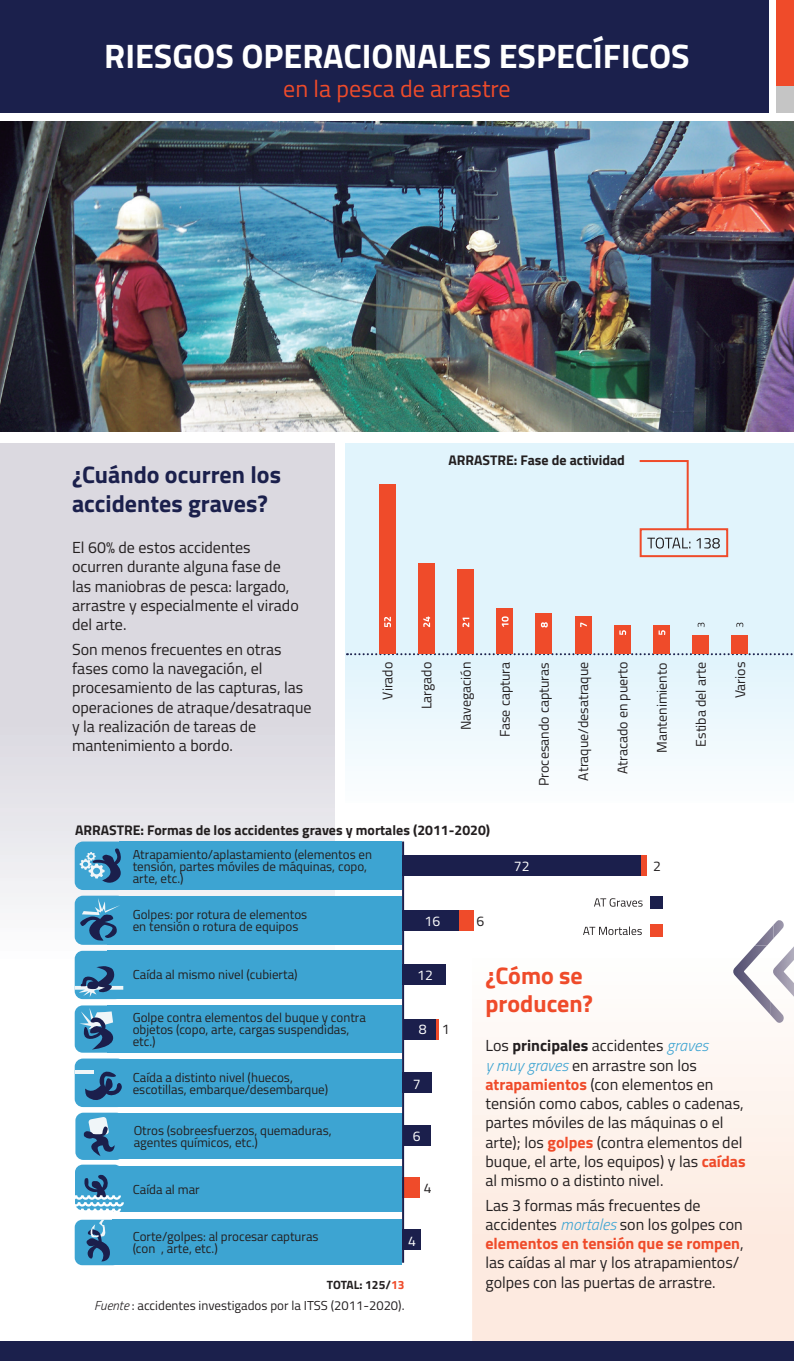
<style>
.page{position:relative;width:794px;height:1361px;background:#fff}
.page>*{position:absolute;margin:0;border:0;box-sizing:border-box;transform-origin:0 0}
.t1{font:700 34px "Titillium";color:#fff}
.t2{font:700 24px/28.8px "Titillium";color:#1b204c}
.t3{font:24px "Titillium";color:#ef4b2a}
.t4{font:700 24px/28.8px "Titillium";color:#ef4b2a}
.t5{font:16px/19.2px "Titillium";color:#231f20}
.t6{font:14px "Titillium";color:#231f20}
.t7{font:700 14px "Titillium";color:#231f20}
.t8{font:14px "Titillium";color:#fff}
.t9{font:13px/12px "Titillium";color:#231f20}
.t10{font:700 12px "Titillium";color:#231f20}
.s1{color:#231f20}
.s2{color:#ef4b2a}
.s3{font-weight:300;font-style:italic}
.s4{font-weight:700}
.s5{font-weight:300;font-style:italic;color:#3da4d2}
.s6{font-weight:700;color:#ef4b2a}
</style>
<div class="page">
<svg style="left:472px;top:996px;width:322px;height:345px"></svg>
<div style="left:0;top:444px;width:334px;height:917px;background:linear-gradient(to bottom,#d4d2db,#fff)"></div>
<div style="left:346px;top:444px;width:448px;height:359px;background:linear-gradient(to bottom,#dbf1fb,#f2fafd)"></div>
<svg style="left:647px;top:537px;width:73px;height:11px"></svg>
<div style="left:0;top:0;width:768px;height:113px;background:#1b204c"></div>
<img style="left:1px;top:122px;width:793px;height:310px">
<div style="left:777px;top:0;width:17px;height:86px;background:#ef4b2a"></div>
<div style="left:777px;top:86px;width:17px;height:27px;background:#c5c5c5"></div>
<img style="left:773px;top:946px;width:21px;height:50px">
<svg style="left:755px;top:920px;width:29px;height:25px"></svg>
<img style="left:732px;top:945px;width:38px;height:69px">
<img style="left:769px;top:1001px;width:15px;height:22px">
<div style="left:0;top:1341px;width:794px;height:20px;background:#1b204c"></div>
<svg style="left:347px;top:653px;width:447px;height:2px"></svg>
<svg style="left:637px;top:459px;width:52px;height:72px;background:#e1e9ee"></svg>
<div style="left:639px;top:528px;width:89px;height:29px;border:2px solid #ef4b2a"></div>
<div style="left:418px;top:563px;width:16px;height:90px;background:#ef4b2a"></div>
<svg style="left:423px;top:616px;width:7px;height:11px"></svg>
<div style="left:379px;top:484px;width:16px;height:169px;background:#ef4b2a"></div>
<svg style="left:384px;top:617px;width:7px;height:10px"></svg>
<div style="left:457px;top:569px;width:17px;height:84px;background:#ef4b2a"></div>
<svg style="left:462px;top:617px;width:7px;height:10px"></svg>
<div style="left:614px;top:625px;width:16px;height:28px;background:#ef4b2a"></div>
<svg style="left:619px;top:630px;width:7px;height:5px"></svg>
<div style="left:575px;top:616px;width:16px;height:37px;background:#ef4b2a"></div>
<svg style="left:580px;top:623px;width:7px;height:4px"></svg>
<div style="left:496px;top:608px;width:17px;height:45px;background:#ef4b2a"></div>
<svg style="left:501px;top:616px;width:7px;height:11px"></svg>
<div style="left:535px;top:613px;width:17px;height:40px;background:#ef4b2a"></div>
<svg style="left:541px;top:622px;width:7px;height:5px"></svg>
<div style="left:731px;top:635px;width:17px;height:18px;background:#ef4b2a"></div>
<svg style="left:736px;top:622px;width:7px;height:5px"></svg>
<div style="left:692px;top:635px;width:17px;height:18px;background:#ef4b2a"></div>
<svg style="left:697px;top:622px;width:7px;height:5px"></svg>
<div style="left:653px;top:625px;width:16px;height:28px;background:#ef4b2a"></div>
<svg style="left:658px;top:630px;width:7px;height:5px"></svg>
<div style="left:402px;top:965px;width:43px;height:20px;background:#1b1f4c"></div>
<div style="left:402px;top:1072px;width:29px;height:21px;background:#1b1f4c"></div>
<div style="left:402px;top:1125px;width:28px;height:20px;background:#1b1f4c"></div>
<div style="left:402px;top:1230px;width:18px;height:20px;background:#1b1f4c"></div>
<div style="left:402px;top:856px;width:239px;height:20px;background:#1b1f4c"></div>
<div style="left:641px;top:856px;width:6px;height:20px;background:#ef4b2a"></div>
<hr style="left:436px;top:1019px;width:3px;height:20px;background:#ef4b2a">
<div style="left:403px;top:1019px;width:33px;height:20px;background:#1b1f4c"></div>
<div style="left:402px;top:1177px;width:17px;height:20px;background:#ef4b2a"></div>
<div style="left:459px;top:910px;width:15px;height:20px;background:#ef4b2a"></div>
<div style="left:402px;top:910px;width:57px;height:20px;background:#1b1f4c"></div>
<div style="left:119px;top:841px;width:283px;height:49px;background:#3da4d2"></div>
<div style="left:107px;top:896px;width:295px;height:48px;background:#3da4d2"></div>
<div style="left:107px;top:951px;width:295px;height:48px;background:#3da4d2"></div>
<div style="left:107px;top:1005px;width:295px;height:47px;background:#3da4d2"></div>
<div style="left:107px;top:1059px;width:295px;height:47px;background:#3da4d2"></div>
<div style="left:114px;top:1113px;width:289px;height:46px;background:#3da4d2"></div>
<div style="left:113px;top:1166px;width:289px;height:45px;background:#3da4d2"></div>
<div style="left:113px;top:1219px;width:289px;height:46px;background:#3da4d2"></div>
<div style="left:75px;top:841px;width:51px;height:49px;background:#3da4d2;border-radius:8px"></div>
<svg style="left:80px;top:848px;width:41px;height:35px"></svg>
<div style="left:75px;top:1058px;width:51px;height:49px;background:#3da4d2;border-radius:8px"></div>
<svg style="left:85px;top:1070px;width:37px;height:30px"></svg>
<hr style="left:75px;top:1070px;width:18px;height:4px;background:#f0f6f8">
<div style="left:75px;top:951px;width:48px;height:48px;background:#3da4d2;border-radius:8px"></div>
<svg style="left:75px;top:966px;width:48px;height:31px"></svg>
<div style="left:75px;top:1005px;width:48px;height:47px;background:#3da4d2;border-radius:8px"></div>
<svg style="left:80px;top:1008px;width:34px;height:41px"></svg>
<div style="left:75px;top:1112px;width:49px;height:48px;background:#3da4d2;border-radius:8px"></div>
<svg style="left:83px;top:1117px;width:32px;height:39px"></svg>
<div style="left:75px;top:895px;width:50px;height:50px;background:#3da4d2;border-radius:8px"></div>
<svg style="left:80px;top:898px;width:40px;height:43px"></svg>
<div style="left:75px;top:1219px;width:45px;height:46px;background:#3da4d2;border-radius:7px"></div>
<svg style="left:85px;top:1219px;width:25px;height:43px"></svg>
<div style="left:75px;top:1164px;width:47px;height:46px;background:#3da4d2;border-radius:8px"></div>
<svg style="left:62px;top:1174px;width:62px;height:39px"></svg>
<hr style="left:402px;top:841px;width:2px;height:421px;background:#1b1f4c">
<hr style="left:0;top:0;width:1px;height:344px;background:#e1f4fc">
<hr style="left:0;top:344px;width:1px;height:399px;background:#fdeae0">
<svg style="left:594px;top:898px;width:48px;height:8px"></svg>
<div style="left:650px;top:896px;width:12px;height:13px;background:#1b1f4c"></div>
<svg style="left:583px;top:926px;width:59px;height:9px"></svg>
<div style="left:650px;top:924px;width:12px;height:13px;background:#ef4b2a"></div>
<h1 class="t1" style="left:104px;top:30px;width:587px">RIESGOS OPERACIONALES ESPECÍFICOS</h1>
<h2 class="t3" style="left:283px;top:71px;width:229px">en la pesca de arrastre</h2>
<h2 class="t2" style="left:72px;top:459px;width:210px">¿Cuándo ocurren los accidentes graves?</h2>
<p class="t5" style="left:72px;top:537px;width:228px">El 60% de estos accidentes ocurren durante alguna fase de las maniobras de pesca: largado, arrastre y especialmente el virado del arte.</p>
<p class="t5" style="left:72px;top:639px;width:241px">Son menos frecuentes en otras fases como la navegación, el procesamiento de las capturas, las operaciones de atraque/desatraque y la realización de tareas de mantenimiento a bordo.</p>
<p class="t7" style="left:448px;top:450px;width:178px">ARRASTRE: Fase de actividad</p>
<p class="t6" style="left:495px;top:737px;width:77px;rotate:-90deg">Fase captura</p>
<p class="t6" style="left:533px;top:786px;width:125px;rotate:-90deg">Procesando capturas</p>
<p class="t6" style="left:730px;top:698px;width:38px;rotate:-90deg">Varios</p>
<p class="t6" style="left:573px;top:780px;width:120px;rotate:-90deg">Atraque/desatraque</p>
<p class="t6" style="left:377px;top:699px;width:39px;rotate:-90deg">Virado</p>
<p class="t6" style="left:455px;top:730px;width:70px;rotate:-90deg">Navegación</p>
<p class="t6" style="left:612px;top:774px;width:114px;rotate:-90deg">Atracado en puerto</p>
<p class="t6" style="left:416px;top:709px;width:49px;rotate:-90deg">Largado</p>
<p class="t6" style="left:691px;top:747px;width:86px;rotate:-90deg">Estiba del arte</p>
<p class="t6" style="left:651px;top:753px;width:92px;rotate:-90deg">Mantenimiento</p>
<p class="t7" style="left:75px;top:819px;width:416px">ARRASTRE: Formas de los accidentes graves y mortales (2011-2020)</p>
<p class="t9" style="left:133px;top:847px;width:241px">Atrapamiento/aplastamiento (elementos en tensión, partes móviles de máquinas, copo, arte, etc.)</p>
<p class="t9" style="left:133px;top:908px;width:176px">Golpes: por rotura de elementos en tensión o rotura de equipos</p>
<p class="t8" style="left:424px;top:910px;width:17px">16</p>
<p class="t6" style="left:476px;top:911px;width:9px">6</p>
<p class="t8" style="left:514px;top:856px;width:17px">72</p>
<p class="t6" style="left:653px;top:856px;width:9px">2</p>
<p class="t9" style="left:133px;top:968px;width:166px">Caída al mismo nivel (cubierta)</p>
<p class="t9" style="left:133px;top:1010px;width:235px">Golpe contra elementos del buque y contra objetos (copo, arte, cargas suspendidas, etc.)</p>
<p class="t9" style="left:133px;top:1070px;width:197px">Caída a distinto nivel (huecos, escotillas, embarque/desembarque)</p>
<p class="t9" style="left:134px;top:1124px;width:199px">Otros (sobreesfuerzos, quemaduras, agentes químicos, etc.)</p>
<p class="t9" style="left:133px;top:1182px;width:68px">Caída al mar</p>
<p class="t9" style="left:133px;top:1229px;width:187px">Corte/golpes: al procesar capturas (con , arte, etc.)</p>
<p class="t8" style="left:417px;top:964px;width:17px">12</p>
<p class="t8" style="left:419px;top:1019px;width:32px">8 <span class="s1">1</span></p>
<p class="t8" style="left:413px;top:1073px;width:9px">7</p>
<p class="t8" style="left:413px;top:1125px;width:9px">6</p>
<p class="t6" style="left:424px;top:1178px;width:9px">4</p>
<p class="t8" style="left:408px;top:1230px;width:9px">4</p>
<p class="t10" style="left:327px;top:1275px;width:79px">TOTAL: 125/<span class="s2">13</span></p>
<p class="t9" style="left:94px;top:1298px;width:312px"><span class="s3">Fuente</span> : accidentes investigados por la ITSS (2011-2020).</p>
<h2 class="t4" style="left:485px;top:959px;width:109px">¿Cómo se producen?</h2>
<p class="t5" style="left:485px;top:1035px;width:262px">Los <span class="s4">principales</span> accidentes <span class="s5">graves<br>y muy graves</span> en arrastre son los <span class="s6">atrapamientos</span> (con elementos en tensión como cabos, cables o cadenas, partes móviles de las máquinas o el arte); los <span class="s6">golpes</span> (contra elementos del buque, el arte, los equipos) y las <span class="s6">caídas </span>al mismo o a distinto nivel.</p>
<p class="t5" style="left:485px;top:1194px;width:260px">Las 3 formas más frecuentes de accidentes <span class="s5">mortales</span> son los golpes con <span class="s6">elementos en tensión que se rompen</span>, las caídas al mar y los atrapamientos/ golpes con las puertas de arrastre.</p>
</div>
